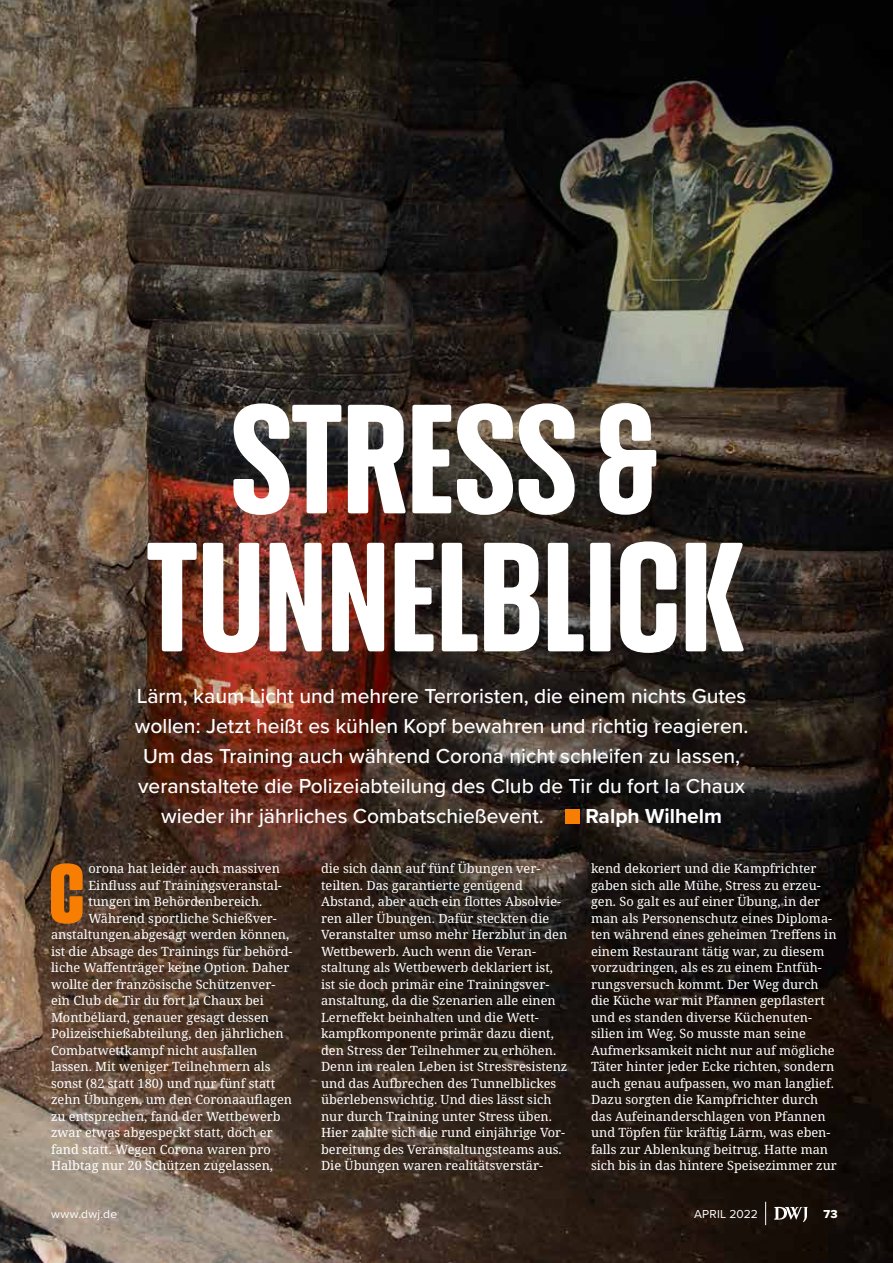
<style>
.page{position:relative;width:893px;height:1263px;background:#fff}
.page>*{position:absolute;margin:0;border:0;box-sizing:border-box;transform-origin:0 0}
.t1{font:700 150px/138px "Anguita Sans";color:#fff;text-align:center}
.t2{font:900 81px "Anguita Sans";color:#f77e03}
.t3{font:500 21px "Proxima Nova";color:#fff}
.t4{font:700 21px "Proxima Nova";color:#fff}
.t5{font:12.75px/16.5px "Noto Serif";color:#fff}
.t6{font:12px "Proxima Nova";letter-spacing:.02em;color:#fff}
.t7{font:12px "Proxima Nova Extrabld";color:#fff}
</style>
<div class="page">
<img style="left:0;top:0;width:893px;height:1263px">
<div style="left:566px;top:809px;width:14px;height:14px;background:#f77e03"></div>
<svg style="left:774px;top:1207px;width:34px;height:15px"></svg>
<svg style="left:765px;top:1202px;width:1px;height:23px"></svg>
<h1 class="t1" style="left:146px;top:390px;width:599px">STRESS &amp;<br>TUNNELBLICK</h1>
<h3 class="t3" style="left:137px;top:681px;width:611px">Lärm, kaum Licht und mehrere Terroristen, die einem nichts Gutes</h3>
<h3 class="t3" style="left:135px;top:711px;width:615px">wollen: Jetzt heißt es kühlen Kopf bewahren und richtig reagieren.</h3>
<h3 class="t3" style="left:143px;top:741px;width:599px">Um das Training auch während Corona nicht schleifen zu lassen,</h3>
<h3 class="t3" style="left:138px;top:771px;width:609px">veranstaltete die Polizeiabteilung des Club de Tir du fort la Chaux</h3>
<h3 class="t3" style="left:161px;top:801px;width:384px">wieder ihr jährliches Combatschießevent.</h3>
<h3 class="t4" style="left:585px;top:801px;width:138px">Ralph Wilhelm</h3>
<h2 class="t2" style="left:49px;top:850px;width:37px">C</h2>
<p class="t5" style="left:88px;top:861px;width:193px">orona hat leider auch massiven</p>
<p class="t5" style="left:88px;top:877px;width:195px">Einfluss auf Trainingsveranstal-</p>
<p class="t5" style="left:88px;top:894px;width:176px">tungen im Behördenbereich.</p>
<p class="t5" style="left:88px;top:910px;width:190px">Während sportliche Schießver-</p>
<p class="t5" style="left:51px;top:927px;width:240px">anstaltungen abgesagt werden können,</p>
<p class="t5" style="left:51px;top:943px;width:243px">ist die Absage des Trainings für behörd-</p>
<p class="t5" style="left:51px;top:960px;width:240px">liche Waffenträger keine Option. Daher</p>
<p class="t5" style="left:51px;top:976px;width:226px">wollte der französische Schützenver-</p>
<p class="t5" style="left:51px;top:993px;width:214px">ein Club de Tir du fort la Chaux bei</p>
<p class="t5" style="left:51px;top:1009px;width:220px">Montbéliard, genauer gesagt dessen</p>
<p class="t5" style="left:51px;top:1026px;width:234px">Polizeischießabteilung, den jährlichen</p>
<p class="t5" style="left:51px;top:1042px;width:208px">Combatwettkampf nicht ausfallen</p>
<p class="t5" style="left:51px;top:1059px;width:221px">lassen. Mit weniger Teilnehmern als</p>
<p class="t5" style="left:51px;top:1075px;width:226px">sonst (82 statt 180) und nur fünf statt</p>
<p class="t5" style="left:51px;top:1092px;width:243px">zehn Übungen, um den Coronaauflagen</p>
<p class="t5" style="left:51px;top:1108px;width:231px">zu entsprechen, fand der Wettbewerb</p>
<p class="t5" style="left:51px;top:1125px;width:223px">zwar etwas abgespeckt statt, doch er</p>
<p class="t5" style="left:51px;top:1141px;width:221px">fand statt. Wegen Corona waren pro</p>
<p class="t5" style="left:51px;top:1158px;width:224px">Halbtag nur 20 Schützen zugelassen,</p>
<p class="t5" style="left:321px;top:861px;width:248px">die sich dann auf fünf Übungen ver&shy;teilten. Das garantierte genügend Abstand, aber auch ein flottes Absolvie&shy;ren aller Übungen. Dafür steckten die Veranstalter umso mehr Herzblut in den Wettbewerb. Auch wenn die Veran&shy;staltung als Wettbewerb deklariert ist, ist sie doch primär eine Trainingsver&shy;anstaltung, da die Szenarien alle einen Lerneffekt beinhalten und die Wett&shy;kampfkomponente primär dazu dient, den Stress der Teilnehmer zu erhöhen.<br>Denn im realen Leben ist Stressresistenz und das Aufbrechen des Tunnelblickes überlebenswichtig. Und dies lässt sich nur durch Training unter Stress üben.<br>Hier zahlte sich die rund einjährige Vor&shy;bereitung des Veranstaltungsteams aus.<br>Die Übungen waren realitätsverstär-</p>
<p class="t5" style="left:591px;top:861px;width:247px">kend dekoriert und die Kampfrichter gaben sich alle Mühe, Stress zu erzeu&shy;gen. So galt es auf einer Übung, in der man als Personenschutz eines Diploma&shy;ten während eines geheimen Treffens in einem Restaurant tätig war, zu diesem vorzudringen, als es zu einem Entfüh&shy;rungsversuch kommt. Der Weg durch die Küche war mit Pfannen gepflastert und es standen diverse Küchenuten&shy;silien im Weg. So musste man seine Aufmerksamkeit nicht nur auf mögliche Täter hinter jeder Ecke richten, sondern auch genau aufpassen, wo man langlief.<br>Dazu sorgten die Kampfrichter durch das Aufeinanderschlagen von Pfannen und Töpfen für kräftig Lärm, was eben&shy;falls zur Ablenkung beitrug. Hatte man sich bis in das hintere Speisezimmer zur</p>
<p class="t6" style="left:51px;top:1205px;width:68px">www.dwj.de</p>
<p class="t6" style="left:694px;top:1205px;width:65px">APRIL 2022</p>
<p class="t7" style="left:823px;top:1205px;width:16px">73</p>
</div>
